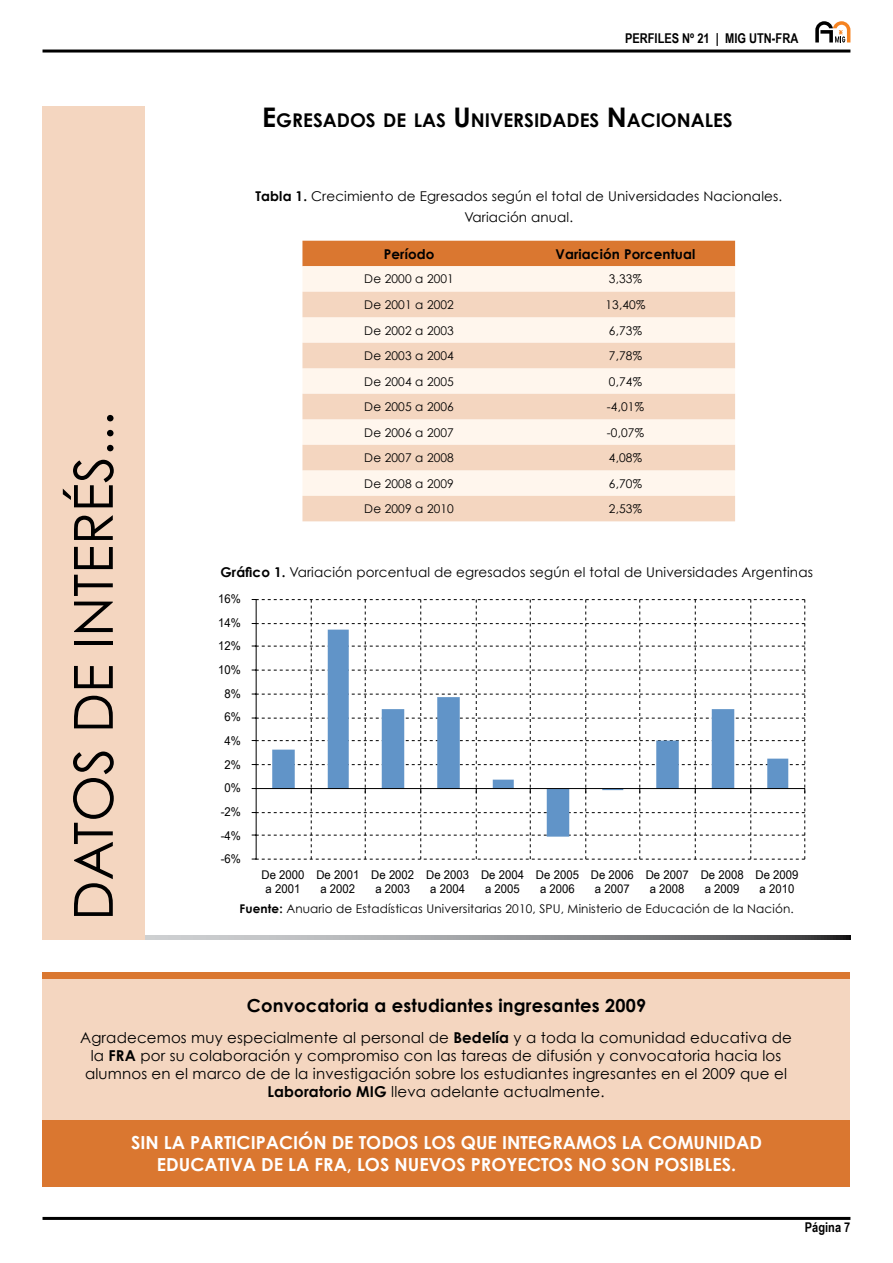
<style>
.page{position:relative;width:893px;height:1263px;background:#fff}
.page>*{position:absolute;margin:0;border:0;box-sizing:border-box;transform-origin:0 0}
.t1{font:54px "Century Gothic";color:#000}
.t2{font:700 18.9px "Century Gothic";color:#000}
.t3{font:700 18px/21.6px "Century Gothic";color:#fff}
.t4{font:700 18px "Century Gothic";letter-spacing:.01em;color:#000}
.t5{font:15px/18px "Century Gothic";letter-spacing:.01em;color:#000;text-align:center}
.t6{font:13.5px/20.4px "Century Gothic";letter-spacing:.01em;color:#000;text-align:center}
.t7{font:700 13.5px "Arial Narrow";color:#000}
.t8{font:700 13.5px "Century Gothic";letter-spacing:.01em;color:#000}
.t9{font:12px "Century Gothic";letter-spacing:.01em;color:#000}
.t10{font:12px/14.4px "Arial Narrow";color:#000101;text-align:center;scale:1.16 1}
.s1{font-size:27px}
.s2{font-weight:700}
</style>
<div class="page">
<svg style="left:815px;top:21px;width:35px;height:22px"></svg>
<hr style="left:43px;top:50px;width:807px;height:3px;background:#000">
<hr style="left:43px;top:1217px;width:807px;height:3px;background:#000">
<svg style="left:145px;top:935px;width:705px;height:5px"></svg>
<div style="left:302px;top:241px;width:433px;height:25px;background:#da7730"></div>
<div style="left:302px;top:266px;width:433px;height:26px;background:#fff6ed"></div>
<svg style="left:302px;top:292px;width:433px;height:229px;fill:#f4d6c0"></svg>
<div style="left:43px;top:106px;width:102px;height:834px;background:#f4d6c0"></div>
<svg style="left:252px;top:599px;width:553px;height:261px"></svg>
<div style="left:43px;top:974px;width:807px;height:153px;background:#f4d6c0"></div>
<div style="left:43px;top:972px;width:807px;height:6px;background:#da7730"></div>
<div style="left:43px;top:1120px;width:807px;height:67px;background:#da7730"></div>
<p class="t7" style="left:625px;top:28px;width:175px">PERFILES Nº 21 | MIG UTN-FRA</p>
<h1 class="t1" style="left:60px;top:921px;width:511px;rotate:-90deg">DATOS DE INTERÉS...</h1>
<p class="t2" style="left:262px;top:108px;width:472px"><span class="s1">E</span>GRESADOS DE LAS <span class="s1">U</span> NIVERSIDADES <span class="s1">N</span>ACIONALES</p>
<p class="t6" style="left:255px;top:186px;width:528px"><span class="s2">Tabla 1.</span> Crecimiento de Egresados según el total de Universidades Nacionales.<br>Variación anual.</p>
<p class="t8" style="left:384px;top:245px;width:52px">Período</p>
<p class="t8" style="left:555px;top:245px;width:141px">Variación Porcentual</p>
<p class="t9" style="left:364px;top:272px;width:91px">De 2000 a 2001</p>
<p class="t9" style="left:609px;top:272px;width:35px">3,33%</p>
<p class="t9" style="left:364px;top:297px;width:91px">De 2001 a 2002</p>
<p class="t9" style="left:605px;top:297px;width:41px">13,40%</p>
<p class="t9" style="left:364px;top:323px;width:91px">De 2002 a 2003</p>
<p class="t9" style="left:609px;top:323px;width:35px">6,73%</p>
<p class="t9" style="left:364px;top:348px;width:91px">De 2003 a 2004</p>
<p class="t9" style="left:609px;top:348px;width:35px">7,78%</p>
<p class="t9" style="left:364px;top:374px;width:91px">De 2004 a 2005</p>
<p class="t9" style="left:609px;top:374px;width:35px">0,74%</p>
<p class="t9" style="left:364px;top:399px;width:91px">De 2005 a 2006</p>
<p class="t9" style="left:607px;top:399px;width:39px">-4,01%</p>
<p class="t9" style="left:364px;top:425px;width:91px">De 2006 a 2007</p>
<p class="t9" style="left:607px;top:425px;width:39px">-0,07%</p>
<p class="t9" style="left:364px;top:450px;width:91px">De 2007 a 2008</p>
<p class="t9" style="left:609px;top:450px;width:35px">4,08%</p>
<p class="t9" style="left:364px;top:476px;width:91px">De 2008 a 2009</p>
<p class="t9" style="left:609px;top:476px;width:35px">6,70%</p>
<p class="t9" style="left:364px;top:501px;width:91px">De 2009 a 2010</p>
<p class="t9" style="left:609px;top:501px;width:35px">2,53%</p>
<p class="t6" style="left:220px;top:562px;width:594px"><span class="s2">Gráfico 1.</span> Variación porcentual de egresados según el total de Universidades Argentinas</p>
<p class="t10" style="left:218px;top:591px;width:21px">16%</p>
<p class="t10" style="left:218px;top:615px;width:21px">14%</p>
<p class="t10" style="left:218px;top:638px;width:21px">12%</p>
<p class="t10" style="left:218px;top:662px;width:21px">10%</p>
<p class="t10" style="left:224px;top:686px;width:16px">8%</p>
<p class="t10" style="left:224px;top:709px;width:16px">6%</p>
<p class="t10" style="left:224px;top:733px;width:16px">4%</p>
<p class="t10" style="left:224px;top:757px;width:16px">2%</p>
<p class="t10" style="left:224px;top:780px;width:16px">0%</p>
<p class="t10" style="left:221px;top:804px;width:19px">‑2%</p>
<p class="t10" style="left:221px;top:828px;width:19px">‑4%</p>
<p class="t10" style="left:221px;top:851px;width:19px">‑6%</p>
<p class="t10" style="left:261px;top:867px;width:39px">De 2000 a 2001</p>
<p class="t10" style="left:316px;top:867px;width:39px">De 2001 a 2002</p>
<p class="t10" style="left:371px;top:867px;width:39px">De 2002 a 2003</p>
<p class="t10" style="left:426px;top:867px;width:39px">De 2003 a 2004</p>
<p class="t10" style="left:481px;top:867px;width:39px">De 2004 a 2005</p>
<p class="t10" style="left:536px;top:867px;width:39px">De 2005 a 2006</p>
<p class="t10" style="left:591px;top:867px;width:39px">De 2006 a 2007</p>
<p class="t10" style="left:646px;top:867px;width:39px">De 2007 a 2008</p>
<p class="t10" style="left:701px;top:867px;width:39px">De 2008 a 2009</p>
<p class="t10" style="left:755px;top:867px;width:39px">De 2009 a 2010</p>
<p class="t9" style="left:240px;top:901px;width:556px"><span class="s2">Fuente:</span> Anuario de Estadísticas Universitarias 2010, SPU, Ministerio de Educación de la Nación.</p>
<p class="t4" style="left:247px;top:994px;width:401px">Convocatoria a estudiantes ingresantes 2009</p>
<p class="t5" style="left:80px;top:1028px;width:713px">Agradecemos muy especialmente al personal de <span class="s2">Bedelía</span> y a toda la comunidad educativa de la <span class="s2">FRA</span> por su colaboración y compromiso con las tareas de difusión y convocatoria hacia los alumnos en el marco de de la investigación sobre los estudiantes ingresantes en el 2009 que el <span class="s2">Laboratorio MIG</span> lleva adelante actualmente.</p>
<p class="t3" style="left:157px;top:1131px;width:606px;text-indent:-26px">SIN LA PARTICIPACIÓN DE TODOS LOS QUE INTEGRAMOS LA COMUNIDAD<br>EDUC</p>
<p class="t3" style="left:204px;top:1153px;width:326px">ATIVA DE LA FRA, LOS NUEVOS PROYECTO</p>
<p class="t3" style="left:564px;top:1153px;width:174px">S NO SON POSIBLES.</p>
<p class="t7" style="left:805px;top:1217px;width:47px">Página 7</p>
</div>
